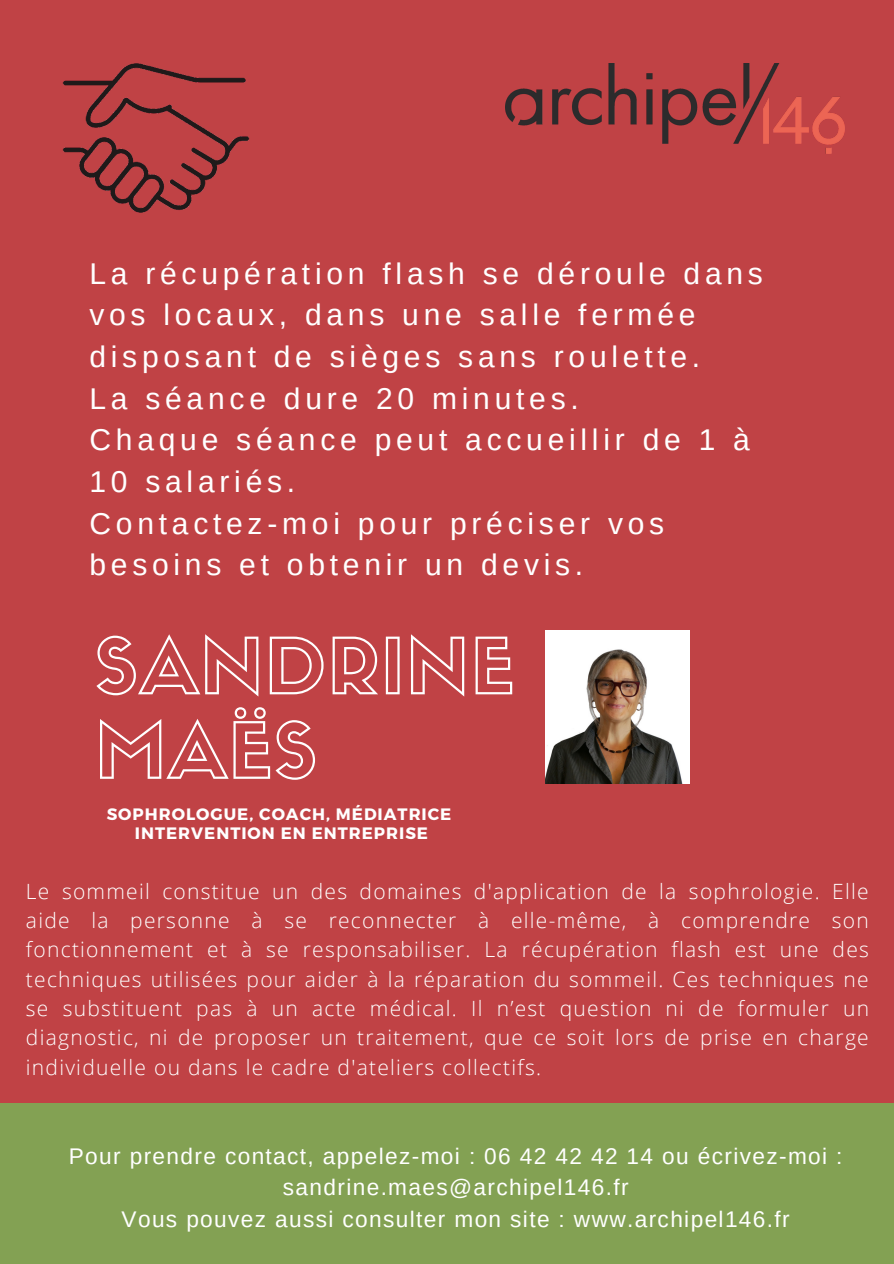
<style>
.page{position:relative;width:894px;height:1264px;background:#fff}
.page>*{position:absolute;margin:0;border:0;box-sizing:border-box;transform-origin:0 0}
.t1{font:74.4px "Sifonn Basic Outline";letter-spacing:.03em;color:#fff}
.t2{font:30px/41.7px "Arimo";letter-spacing:.16em;color:#fff}
.t3{font:22.65px/31.5px "Arimo";letter-spacing:.06em;color:#fff;text-align:center}
.t4{font:300 21px/29.2px "Open Sans";letter-spacing:.06em;color:#fff;text-align:justify}
.t5{font:700 16.5px "Montserrat";letter-spacing:.06em;color:#fff}
</style>
<div class="page">
<div style="left:0;top:0;width:893px;height:1263px;background:#c04245"></div>
<div style="left:0;top:1103px;width:893px;height:160px;background:#83a153"></div>
<img style="left:505px;top:63px;width:339px;height:90px">
<img style="left:62px;top:63px;width:188px;height:150px">
<img style="left:545px;top:630px;width:143px;height:153px">
<p class="t2" style="left:89px;top:252px;width:675px">La récupération flash se déroule dans vos locaux, dans une salle fermée disposant de sièges sans roulette.</p>
<p class="t2" style="left:89px;top:377px;width:490px">La séance dure 20 minutes.</p>
<p class="t2" style="left:89px;top:419px;width:661px">Chaque séance peut accueillir de 1 à<br>10 salariés.</p>
<p class="t2" style="left:89px;top:502px;width:576px">Contactez-moi pour préciser vos besoins et obtenir un devis.</p>
<p class="t1" style="left:95px;top:637px;width:420px">SANDRINE</p>
<p class="t1" style="left:95px;top:722px;width:223px">MAËS</p>
<p class="t5" style="left:107px;top:803px;width:346px">SOPHROLOGUE, COACH, MÉDIATRICE</p>
<p class="t5" style="left:135px;top:822px;width:295px">INTERVENTION EN ENTREPRISE</p>
<p class="t4" style="left:26px;top:876px;width:844px">Le sommeil constitue un des domaines d'application de la sophrologie. Elle aide la personne à se reconnecter à elle-même, à comprendre son fonctionnement et à se responsabiliser. La récupération flash est une des techniques utilisées pour aider à la réparation du sommeil. Ces techniques ne se substituent pas à un acte médical. Il n’est question ni de formuler un diagnostic, ni de proposer un traitement, que ce soit lors de prise en charge individuelle ou dans le cadre d'ateliers collectifs.</p>
<p class="t3" style="left:69px;top:1140px;width:775px">Pour prendre contact, appelez-moi : 06 42 42 42 14 ou écrivez-moi : sandrine.maes@archipel146.fr</p>
<p class="t3" style="left:121px;top:1203px;width:669px">Vous pouvez aussi consulter mon site : www.archipel146.fr</p>
</div>
